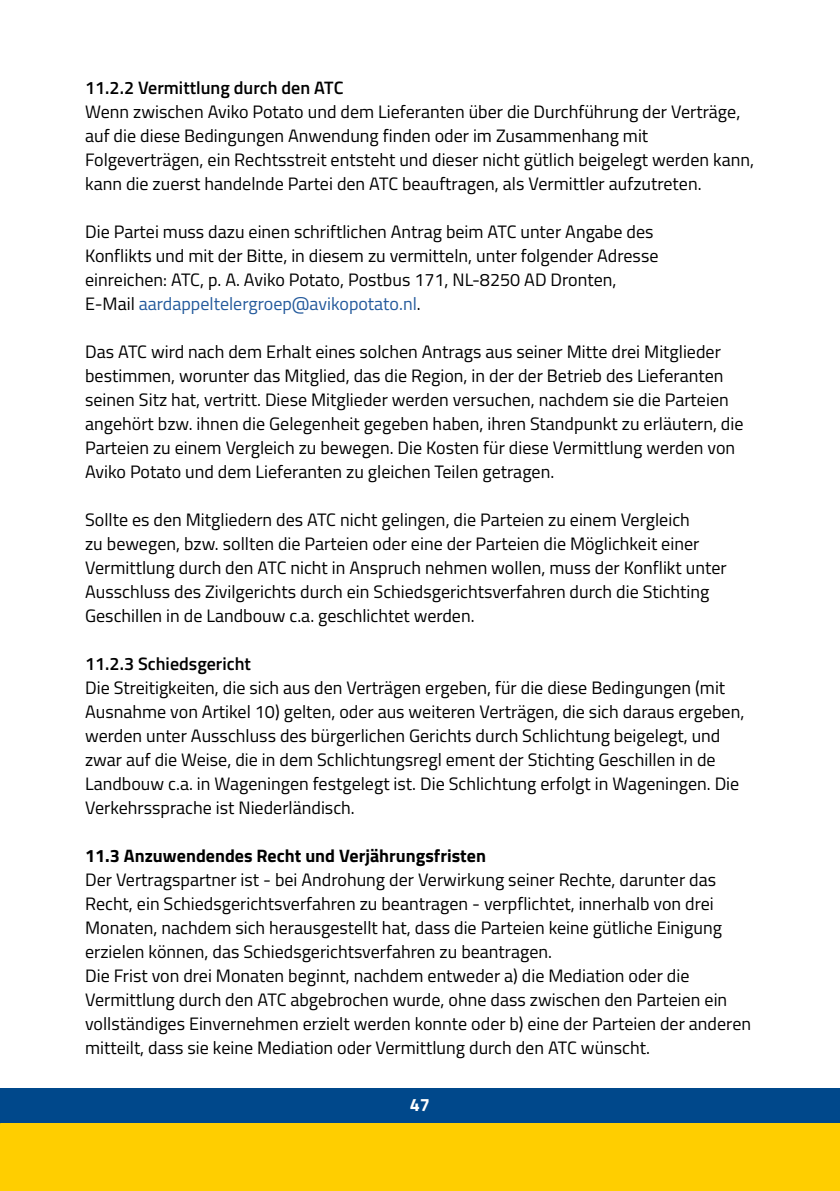
<style>
.page{position:relative;width:840px;height:1191px;background:#fff}
.page>*{position:absolute;margin:0;border:0;box-sizing:border-box;transform-origin:0 0}
.t1{font:18px/24px "Titillium";color:#000}
.t2{font:600 18px "Titillium";color:#000}
.t3{font:700 18px "Titillium";color:#000}
.t4{font:700 18px "Titillium";color:#fff}
.s1{color:#245a9c}
</style>
<div class="page">
<div style="left:0;top:1095px;width:839px;height:96px;background:#ffce00"></div>
<div style="left:0;top:1089px;width:839px;height:34px;background:#00488b"></div>
<p class="t2" style="left:85px;top:74px;width:260px">11.2.2 Vermittlung durch den ATC</p>
<p class="t1" style="left:85px;top:99px;width:670px">Wenn zwischen Aviko Potato und dem Lieferanten über die Durchführung der Verträge, auf die diese Bedingungen Anwendung finden oder im Zusammenhang mit Folgeverträgen, ein Rechtsstreit entsteht und dieser nicht gütlich beigelegt werden kann, kann die zuerst handelnde Partei den ATC beauftragen, als Vermittler aufzutreten.</p>
<p class="t1" style="left:85px;top:219px;width:574px">Die Partei muss dazu einen schriftlichen Antrag beim ATC unter Angabe des Konflikts und mit der Bitte, in diesem zu vermitteln, unter folgender Adresse einreichen: ATC, p. A. Aviko Potato, Postbus 171, NL-8250 AD Dronten, E-Mail <span class="s1">aardappeltelergroep@avikopotato.nl</span>.</p>
<p class="t1" style="left:85px;top:339px;width:659px">Das ATC wird nach dem Erhalt eines solchen Antrags aus seiner Mitte drei Mitglieder bestimmen, worunter das Mitglied, das die Region, in der der Betrieb des Lieferanten seinen Sitz hat, vertritt. Diese Mitglieder werden versuchen, nachdem sie die Parteien angehört bzw. ihnen die Gelegenheit gegeben haben, ihren Standpunkt zu erläutern, die Parteien zu einem Vergleich zu bewegen. Die Kosten für diese Vermittlung werden von Aviko Potato und dem Lieferanten zu gleichen Teilen getragen.</p>
<p class="t1" style="left:85px;top:507px;width:642px">Sollte es den Mitgliedern des ATC nicht gelingen, die Parteien zu einem Vergleich<br>zu bewegen, bzw. sollten die Parteien oder eine der Parteien die Möglichkeit einer Vermittlung durch den ATC nicht in Anspruch nehmen wollen, muss der Konflikt unter Ausschluss des Zivilgerichts durch ein Schiedsgerichtsverfahren durch die Stichting Geschillen in de Landbouw c.a. geschlichtet werden.</p>
<p class="t2" style="left:85px;top:650px;width:167px">11.2.3 Schiedsgericht</p>
<p class="t1" style="left:85px;top:675px;width:660px">Die Streitigkeiten, die sich aus den Verträgen ergeben, für die diese Bedingungen (mit Ausnahme von Artikel 10) gelten, oder aus weiteren Verträgen, die sich daraus ergeben, werden unter Ausschluss des bürgerlichen Gerichts durch Schlichtung beigelegt, und zwar auf die Weise, die in dem Schlichtungsregl ement der Stichting Geschillen in de Landbouw c.a. in Wageningen festgelegt ist. Die Schlichtung erfolgt in Wageningen. Die Verkehrssprache ist Niederländisch.</p>
<p class="t3" style="left:85px;top:842px;width:402px">11.3 Anzuwendendes Recht und Verjährungsfristen</p>
<p class="t1" style="left:85px;top:867px;width:667px">Der Vertragspartner ist - bei Androhung der Verwirkung seiner Rechte, darunter das Recht, ein Schiedsgerichtsverfahren zu beantragen - verpflichtet, innerhalb von drei Monaten, nachdem sich herausgestellt hat, dass die Parteien keine gütliche Einigung erzielen können, das Schiedsgerichtsverfahren zu beantragen.<br>Die Frist von drei Monaten beginnt, nachdem entweder a) die Mediation oder die Vermittlung durch den ATC abgebrochen wurde, ohne dass zwischen den Parteien ein vollständiges Einvernehmen erzielt werden konnte oder b) eine der Parteien der anderen mitteilt, dass sie keine Mediation oder Vermittlung durch den ATC wünscht.</p>
<p class="t4" style="left:409px;top:1091px;width:22px">47</p>
</div>
